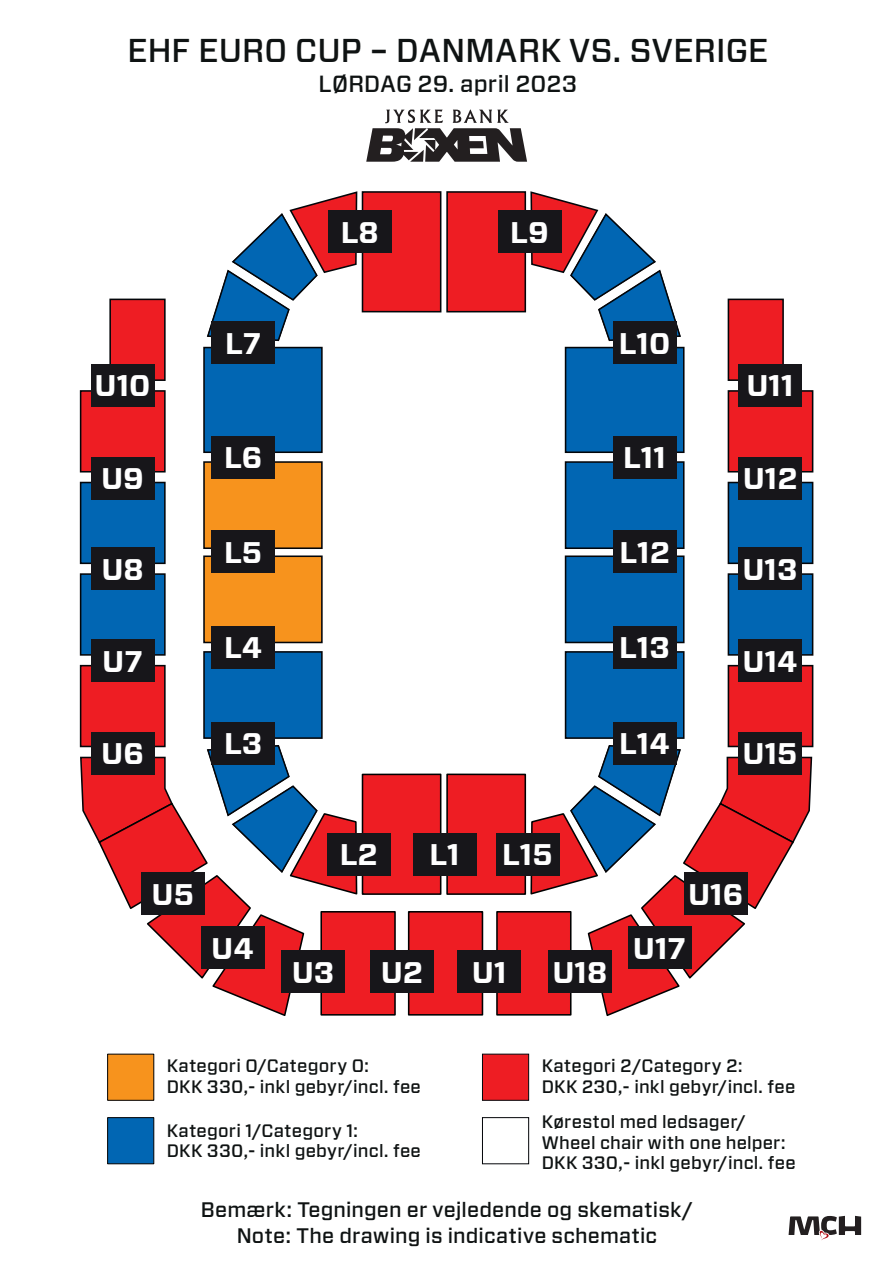
<style>
.page{position:relative;width:894px;height:1264px;background:#fff}
.page>*{position:absolute;margin:0;border:0;box-sizing:border-box;transform-origin:0 0}
.t1{font:500 33px "Forza";letter-spacing:.005em;color:#0f1313}
.t2{font:700 29.85px "Forza";color:#fff}
.t3{font:500 23.4px "Forza";letter-spacing:.01em;color:#0f1313}
.t4{font:500 21px/25.5px "Forza";letter-spacing:.01em;color:#0f1313;text-align:center}
.t5{font:500 18px/20.5px "Forza";letter-spacing:.01em;color:#0f1313}
</style>
<div class="page">
<svg style="left:203px;top:460px;width:120px;height:184px"></svg>
<svg style="left:564px;top:460px;width:121px;height:184px"></svg>
<svg style="left:203px;top:191px;width:482px;height:263px"></svg>
<div style="left:328px;top:211px;width:63px;height:42px;background:#17161a"></div>
<div style="left:498px;top:211px;width:63px;height:42px;background:#17161a"></div>
<div style="left:80px;top:573px;width:86px;height:82px;background:#0166b3;border:2px solid #030509"></div>
<div style="left:80px;top:482px;width:86px;height:82px;background:#0166b3;border:2px solid #030509"></div>
<div style="left:80px;top:390px;width:86px;height:82px;background:#ee1d23;border:2px solid #030509"></div>
<div style="left:109px;top:298px;width:57px;height:83px;background:#ee1d23;border:2px solid #030509"></div>
<div style="left:727px;top:573px;width:86px;height:82px;background:#0166b3;border:2px solid #030509"></div>
<div style="left:727px;top:482px;width:86px;height:82px;background:#0166b3;border:2px solid #030509"></div>
<div style="left:727px;top:390px;width:86px;height:82px;background:#ee1d23;border:2px solid #030509"></div>
<div style="left:727px;top:298px;width:56px;height:83px;background:#ee1d23;border:2px solid #030509"></div>
<svg style="left:79px;top:650px;width:734px;height:366px"></svg>
<div style="left:91px;top:364px;width:63px;height:42px;background:#17161a"></div>
<div style="left:212px;top:322px;width:63px;height:42px;background:#17161a"></div>
<div style="left:212px;top:436px;width:63px;height:42px;background:#17161a"></div>
<div style="left:212px;top:530px;width:63px;height:43px;background:#17161a"></div>
<div style="left:212px;top:626px;width:63px;height:42px;background:#17161a"></div>
<div style="left:212px;top:722px;width:63px;height:42px;background:#17161a"></div>
<div style="left:613px;top:322px;width:63px;height:42px;background:#17161a"></div>
<div style="left:613px;top:436px;width:63px;height:42px;background:#17161a"></div>
<div style="left:613px;top:530px;width:63px;height:43px;background:#17161a"></div>
<div style="left:613px;top:626px;width:63px;height:42px;background:#17161a"></div>
<div style="left:613px;top:722px;width:63px;height:42px;background:#17161a"></div>
<div style="left:91px;top:457px;width:63px;height:42px;background:#17161a"></div>
<div style="left:91px;top:547px;width:63px;height:43px;background:#17161a"></div>
<div style="left:91px;top:639px;width:63px;height:43px;background:#17161a"></div>
<div style="left:91px;top:732px;width:63px;height:42px;background:#17161a"></div>
<div style="left:738px;top:364px;width:64px;height:42px;background:#17161a"></div>
<div style="left:738px;top:457px;width:64px;height:42px;background:#17161a"></div>
<div style="left:738px;top:547px;width:64px;height:43px;background:#17161a"></div>
<div style="left:738px;top:639px;width:64px;height:43px;background:#17161a"></div>
<div style="left:738px;top:732px;width:64px;height:42px;background:#17161a"></div>
<div style="left:141px;top:872px;width:64px;height:43px;background:#17161a"></div>
<div style="left:201px;top:927px;width:63px;height:42px;background:#17161a"></div>
<div style="left:281px;top:951px;width:64px;height:42px;background:#17161a"></div>
<div style="left:370px;top:951px;width:64px;height:42px;background:#17161a"></div>
<div style="left:458px;top:951px;width:63px;height:42px;background:#17161a"></div>
<div style="left:327px;top:833px;width:64px;height:42px;background:#17161a"></div>
<div style="left:413px;top:833px;width:63px;height:42px;background:#17161a"></div>
<div style="left:496px;top:833px;width:63px;height:42px;background:#17161a"></div>
<div style="left:548px;top:951px;width:64px;height:42px;background:#17161a"></div>
<div style="left:684px;top:872px;width:63px;height:43px;background:#17161a"></div>
<div style="left:628px;top:927px;width:63px;height:42px;background:#17161a"></div>
<div style="left:107px;top:1053px;width:47px;height:47px;background:#f7931d"></div>
<div style="left:107px;top:1117px;width:47px;height:47px;background:#0166b3;border:1px solid #000001"></div>
<svg style="left:788px;top:1215px;width:73px;height:25px"></svg>
<svg style="left:366px;top:109px;width:161px;height:53px"></svg>
<div style="left:482px;top:1053px;width:47px;height:47px;background:#ee1d23;border:1px solid #030509"></div>
<div style="left:482px;top:1117px;width:47px;height:47px;border:1px solid #030509"></div>
<h1 class="t1" style="left:127px;top:29px;width:642px">EHF EURO CUP – DANMARK VS. SVERIGE</h1>
<p class="t3" style="left:318px;top:68px;width:260px">LØRDAG 29. april 2023</p>
<h2 class="t2" style="left:341px;top:212px;width:39px">L8</h2>
<h2 class="t2" style="left:510px;top:212px;width:40px">L9</h2>
<h2 class="t2" style="left:225px;top:323px;width:38px">L7</h2>
<h2 class="t2" style="left:619px;top:323px;width:53px">L10</h2>
<h2 class="t2" style="left:95px;top:366px;width:57px">U10</h2>
<h2 class="t2" style="left:746px;top:366px;width:49px">U11</h2>
<h2 class="t2" style="left:101px;top:459px;width:44px">U9</h2>
<h2 class="t2" style="left:224px;top:437px;width:40px">L6</h2>
<h2 class="t2" style="left:623px;top:437px;width:44px">L11</h2>
<h2 class="t2" style="left:742px;top:459px;width:56px">U12</h2>
<h2 class="t2" style="left:101px;top:549px;width:44px">U8</h2>
<h2 class="t2" style="left:224px;top:532px;width:40px">L5</h2>
<h2 class="t2" style="left:619px;top:532px;width:52px">L12</h2>
<h2 class="t2" style="left:742px;top:549px;width:57px">U13</h2>
<h2 class="t2" style="left:102px;top:641px;width:42px">U7</h2>
<h2 class="t2" style="left:224px;top:627px;width:40px">L4</h2>
<h2 class="t2" style="left:619px;top:627px;width:52px">L13</h2>
<h2 class="t2" style="left:742px;top:641px;width:57px">U14</h2>
<h2 class="t2" style="left:101px;top:734px;width:44px">U6</h2>
<h2 class="t2" style="left:224px;top:724px;width:40px">L3</h2>
<h2 class="t2" style="left:619px;top:724px;width:52px">L14</h2>
<h2 class="t2" style="left:742px;top:734px;width:56px">U15</h2>
<h2 class="t2" style="left:340px;top:835px;width:39px">L2</h2>
<h2 class="t2" style="left:429px;top:835px;width:32px">L1</h2>
<h2 class="t2" style="left:502px;top:835px;width:52px">L15</h2>
<h2 class="t2" style="left:151px;top:874px;width:44px">U5</h2>
<h2 class="t2" style="left:688px;top:874px;width:57px">U16</h2>
<h2 class="t2" style="left:211px;top:928px;width:44px">U4</h2>
<h2 class="t2" style="left:633px;top:928px;width:55px">U17</h2>
<h2 class="t2" style="left:292px;top:952px;width:44px">U3</h2>
<h2 class="t2" style="left:381px;top:952px;width:44px">U2</h2>
<h2 class="t2" style="left:472px;top:952px;width:36px">U1</h2>
<h2 class="t2" style="left:552px;top:952px;width:56px">U18</h2>
<p class="t5" style="left:167px;top:1056px;width:255px">Kategori O/Category O:<br>DKK 330,- inkl gebyr/incl. fee</p>
<p class="t5" style="left:167px;top:1120px;width:255px">Kategori 1/Category 1:<br>DKK 330,- inkl gebyr/incl. fee</p>
<p class="t5" style="left:541px;top:1056px;width:255px">Kategori 2/Category 2:<br>DKK 230,- inkl gebyr/incl. fee</p>
<p class="t5" style="left:541px;top:1111px;width:255px">Kørestol med ledsager/<br>Wheel chair with one helper:<br>DKK 330,- inkl gebyr/incl. fee</p>
<p class="t4" style="left:201px;top:1197px;width:493px">Bemærk: Tegningen er vejledende og skematisk/<br>Note: The drawing is indicative schematic</p>
</div>
